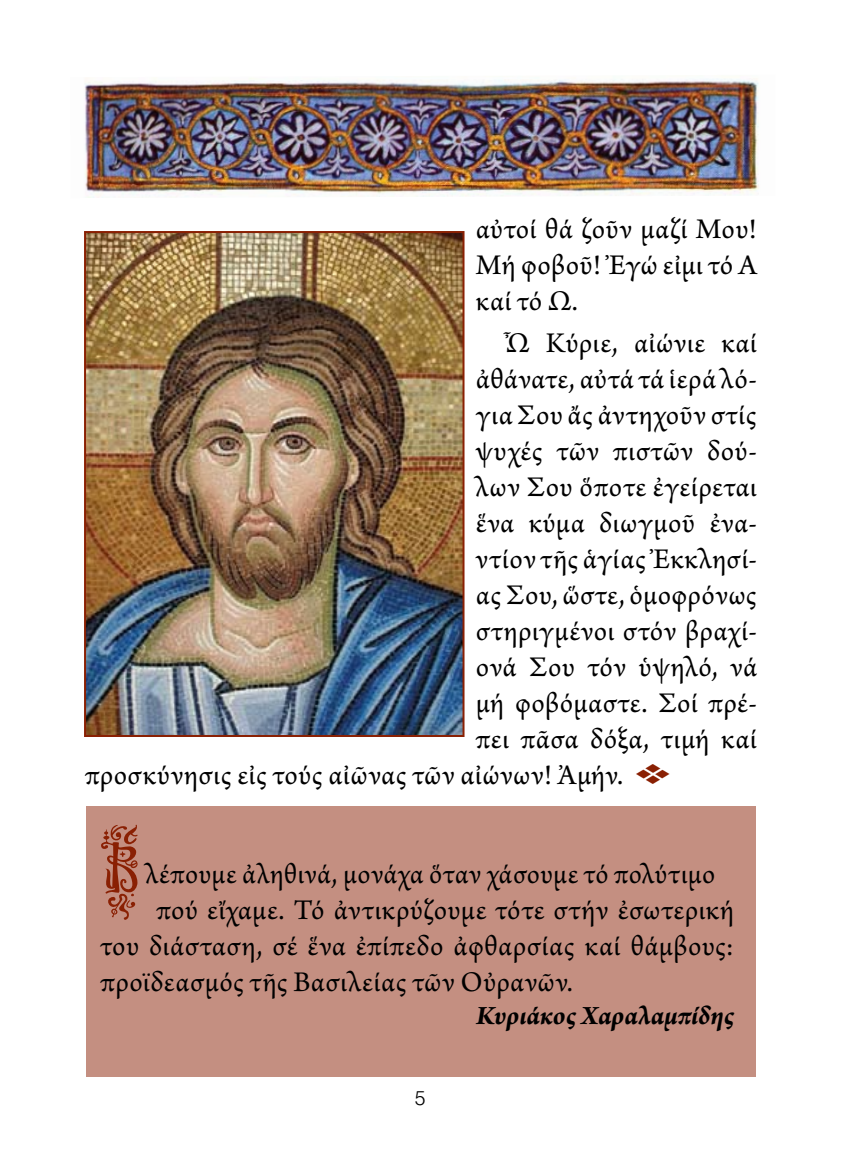
<style>
.page{position:relative;width:842px;height:1163px;background:#fff}
.page>*{position:absolute;margin:0;border:0;box-sizing:border-box;transform-origin:0 0}
.t1{font:100px "Mg Konstantinos";color:#8a2003}
.t2{font:30px/36px "Arno Pro";letter-spacing:.02em;color:#000;text-align:justify}
.t3{font:italic 700 28px "Arno Pro";letter-spacing:-.005em;color:#000}
.t4{font:300 20px "UB Helvetica";color:#000}
.s1{font-family:"Type Embellishments One Let Plain";color:#8a2003}
</style>
<div class="page">
<img style="left:84px;top:78px;width:675px;height:120px">
<div style="left:86px;top:806px;width:670px;height:270px;background:#c48f81"></div>
<img style="left:87px;top:234px;width:374px;height:499px">
<div style="left:84px;top:231px;width:380px;height:505px;border:2px solid #8a2003"></div>
<p class="t2" style="left:476px;top:212px;width:283px">αὐτοί θά ζοῦν μαζί Μου!<br>Μή φοβοῦ! Ἐγώ εἰμι τό Α καί τό Ω.</p>
<p class="t2" style="left:504px;top:326px;width:254px">Ὦ Κύριε, αἰώνιε καί</p>
<p class="t2" style="left:476px;top:362px;width:283px">ἀθάνατε, αὐτά τά ἱερά λό-</p>
<p class="t2" style="left:476px;top:398px;width:283px">για Σου ἄς ἀντηχοῦν στίς</p>
<p class="t2" style="left:476px;top:434px;width:283px">ψυχές τῶν πιστῶν δού-</p>
<p class="t2" style="left:476px;top:470px;width:283px">λων Σου ὅποτε ἐγείρεται</p>
<p class="t2" style="left:476px;top:506px;width:283px">ἕνα κύμα διωγμοῦ ἐνα-</p>
<p class="t2" style="left:476px;top:542px;width:283px">ντίον τῆς ἁγίας Ἐκκλησί-</p>
<p class="t2" style="left:476px;top:578px;width:282px">ας Σου, ὥστε, ὁμοφρόνως</p>
<p class="t2" style="left:476px;top:614px;width:283px">στηριγμένοι στόν βραχί-</p>
<p class="t2" style="left:476px;top:650px;width:283px">ονά Σου τόν ὑψηλό, νά</p>
<p class="t2" style="left:476px;top:686px;width:283px">μή φοβόμαστε. Σοί πρέ-</p>
<p class="t2" style="left:476px;top:722px;width:283px">πει πᾶσα δόξα, τιμή καί</p>
<p class="t2" style="left:85px;top:758px;width:587px">προσκύνησις εἰς τούς αἰῶνας τῶν αἰώνων! Ἀμήν. <span class="s1">E</span></p>
<h1 class="t1" style="left:101px;top:824px;width:43px">B</h1>
<p class="t2" style="left:146px;top:857px;width:571px">λέπουμε ἀληθινά, μονάχα ὅταν χάσουμε τό πολύτιμο</p>
<p class="t2" style="left:156px;top:893px;width:579px">πού εἴχαμε. Τό ἀντικρύζουμε τότε στήν ἐσωτερική</p>
<p class="t2" style="left:101px;top:929px;width:635px">του διάσταση, σέ ἕνα ἐπίπεδο ἀφθαρσίας καί θάμβους:</p>
<p class="t2" style="left:101px;top:965px;width:474px">προϊδεασμός τῆς Βασιλείας τῶν Οὐρανῶν.</p>
<p class="t3" style="left:476px;top:999px;width:260px">Κυριάκος Χαραλαμπίδης</p>
<p class="t4" style="left:415px;top:1085px;width:12px">5</p>
</div>
